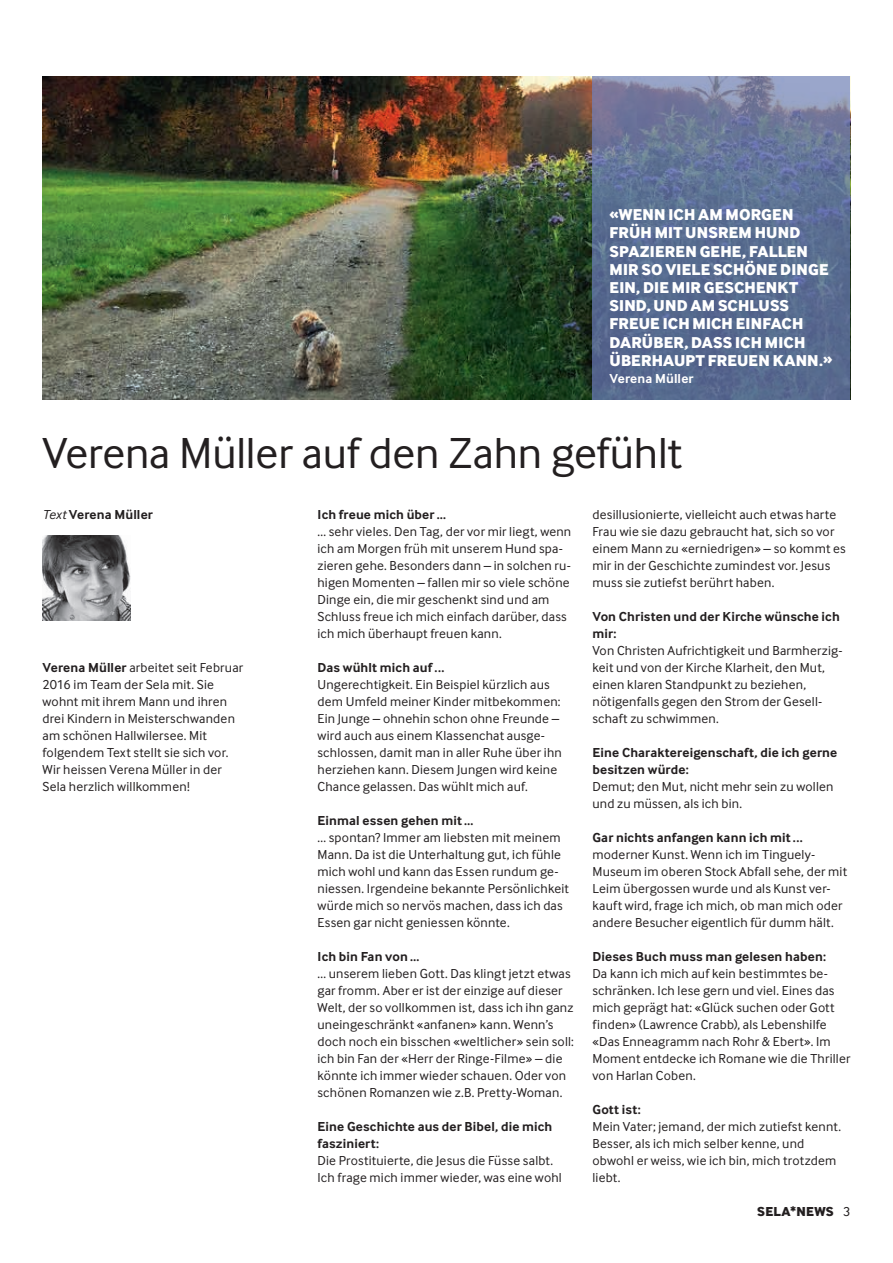
<style>
.page{position:relative;width:893px;height:1263px;background:#fff}
.page>*{position:absolute;margin:0;border:0;box-sizing:border-box;transform-origin:0 0}
.t1{font:45px "Inter Face Corp";letter-spacing:-.005em;color:#231f20}
.t2{font:16.35px/18.1px "Inter Face Corp X Bold";letter-spacing:.015em;color:#fff}
.t3{font:13.5px/17px "Inter Face Corp";letter-spacing:.015em;color:#231f20}
.t4{font:700 13.5px/17px "Inter Face Corp";letter-spacing:.01em;color:#231f20}
.t5{font:700 13.5px "Inter Face Corp";letter-spacing:.015em;color:#fff}
.t6{font:13.5px "Inter Face Corp X Bold";letter-spacing:.025em;color:#231f20}
.s1{font-weight:400;font-style:italic}
.s2{font-weight:700}
.s3{font-family:"Inter Face Corp"}
</style>
<div class="page">
<img style="left:43px;top:77px;width:549px;height:323px">
<svg style="left:592px;top:77px;width:258px;height:323px;fill:#5b6e92"></svg>
<img style="left:43px;top:536px;width:87px;height:85px">
<p class="t2" style="left:609px;top:205px;width:224px">«WENN ICH AM MORGEN<br>FRÜH MIT UNSREM HUND<br>SPAZIEREN GEHE, FALLEN<br>MIR SO VIELE SCHÖNE DINGE<br>EIN, DIE MIR GESCHENKT<br>SIND, UND AM SCHLUSS<br>FREUE ICH MICH EINFACH<br>DARÜBER, DASS ICH MICH<br>ÜBERHAUPT FREUEN KANN.»</p>
<p class="t5" style="left:609px;top:370px;width:86px">Verena Müller</p>
<h1 class="t1" style="left:43px;top:427px;width:641px">Verena Müller auf den Zahn gefühlt</h1>
<p class="t4" style="left:43px;top:506px;width:112px"><span class="s1">Text</span> Verena Müller</p>
<p class="t3" style="left:43px;top:659px;width:202px"><span class="s2">Verena Müller</span> arbeitet seit Februar<br>2016 im Team der Sela mit. Sie wohnt mit ihrem Mann und ihren drei Kindern in Meisterschwanden am schönen Hallwilersee. Mit folgendem Text stellt sie sich vor.<br>Wir heissen Verena Müller in der<br>Sela herzlich willkommen!</p>
<p class="t4" style="left:317px;top:506px;width:130px">Ich freue mich über…</p>
<p class="t3" style="left:317px;top:523px;width:255px">... sehr vieles. Den Tag, der vor mir liegt, wenn ich am Morgen früh mit unserem Hund spa&shy;zieren gehe. Besonders dann – in solchen ru&shy;higen Momenten – fallen mir so viele schöne Dinge ein, die mir geschenkt sind und am Schluss freue ich mich einfach darüber, dass ich mich überhaupt freuen kann.</p>
<p class="t4" style="left:317px;top:659px;width:128px">Das wühlt mich auf ...</p>
<p class="t3" style="left:317px;top:676px;width:246px">Ungerechtigkeit. Ein Beispiel kürzlich aus dem Umfeld meiner Kinder mitbekommen:<br>Ein Junge – ohnehin schon ohne Freunde – wird auch aus einem Klassenchat ausge&shy;schlossen, damit man in aller Ruhe über ihn herziehen kann. Diesem Jungen wird keine Chance gelassen. Das wühlt mich auf.</p>
<p class="t4" style="left:317px;top:812px;width:158px">Einmal essen gehen mit…</p>
<p class="t3" style="left:317px;top:829px;width:253px">... spontan? Immer am liebsten mit meinem Mann. Da ist die Unterhaltung gut, ich fühle mich wohl und kann das Essen rundum ge&shy;niessen. Irgendeine bekannte Persönlichkeit würde mich so nervös machen, dass ich das Essen gar nicht geniessen könnte.</p>
<p class="t4" style="left:317px;top:948px;width:103px">Ich bin Fan von …</p>
<p class="t3" style="left:317px;top:965px;width:258px">... unserem lieben Gott. Das klingt jetzt etwas gar fromm. Aber er ist der einzige auf dieser Welt, der so vollkommen ist, dass ich ihn ganz uneingeschränkt «anfanen» kann. Wenn’s doch noch ein bisschen «weltlicher» sein soll: ich bin Fan der «Herr der Ringe-Filme» – die könnte ich immer wieder schauen. Oder von schönen Romanzen wie z.B. Pretty-Woman.</p>
<p class="t4" style="left:317px;top:1118px;width:236px">Eine Geschichte aus der Bibel, die mich fasziniert:</p>
<p class="t3" style="left:317px;top:1152px;width:246px">Die Prostituierte, die Jesus die Füsse salbt.<br>Ich frage mich immer wieder, was eine wohl</p>
<p class="t3" style="left:592px;top:506px;width:255px">desillusionierte, vielleicht auch etwas harte Frau wie sie dazu gebraucht hat, sich so vor einem Mann zu «erniedrigen» – so kommt es mir in der Geschichte zumindest vor. Jesus muss sie zutiefst berührt haben.</p>
<p class="t4" style="left:592px;top:608px;width:249px">Von Christen und der Kirche wünsche ich mir:</p>
<p class="t3" style="left:592px;top:642px;width:252px">Von Christen Aufrichtigkeit und Barmherzig&shy;keit und von der Kirche Klarheit, den Mut, einen klaren Standpunkt zu beziehen, nötigenfalls gegen den Strom der Gesell&shy;schaft zu schwimmen.</p>
<p class="t4" style="left:592px;top:744px;width:246px">Eine Charaktereigenschaft, die ich gerne besitzen würde:</p>
<p class="t3" style="left:592px;top:778px;width:243px">Demut; den Mut, nicht mehr sein zu wollen und zu müssen, als ich bin.</p>
<p class="t4" style="left:592px;top:829px;width:212px">Gar nichts anfangen kann ich mit ...</p>
<p class="t3" style="left:592px;top:846px;width:256px">moderner Kunst. Wenn ich im Tinguely-Museum im oberen Stock Abfall sehe, der mit Leim übergossen wurde und als Kunst ver&shy;kauft wird, frage ich mich, ob man mich oder andere Besucher eigentlich für dumm hält.</p>
<p class="t4" style="left:592px;top:948px;width:235px">Dieses Buch muss man gelesen haben:</p>
<p class="t3" style="left:592px;top:965px;width:259px">Da kann ich mich auf kein bestimmtes be&shy;schränken. Ich lese gern und viel. Eines das mich geprägt hat: «Glück suchen oder Gott finden» (Lawrence Crabb), als Lebenshilfe «Das Enneagramm nach Rohr &amp; Ebert». Im Moment entdecke ich Romane wie die Thriller von Harlan Coben.</p>
<p class="t4" style="left:592px;top:1101px;width:50px">Gott ist:</p>
<p class="t3" style="left:592px;top:1118px;width:250px">Mein Vater; jemand, der mich zutiefst kennt.<br>Besser, als ich mich selber kenne, und obwohl er weiss, wie ich bin, mich trotzdem liebt.</p>
<p class="t6" style="left:757px;top:1203px;width:95px">SELA*NEWS <span class="s3">3</span></p>
</div>
